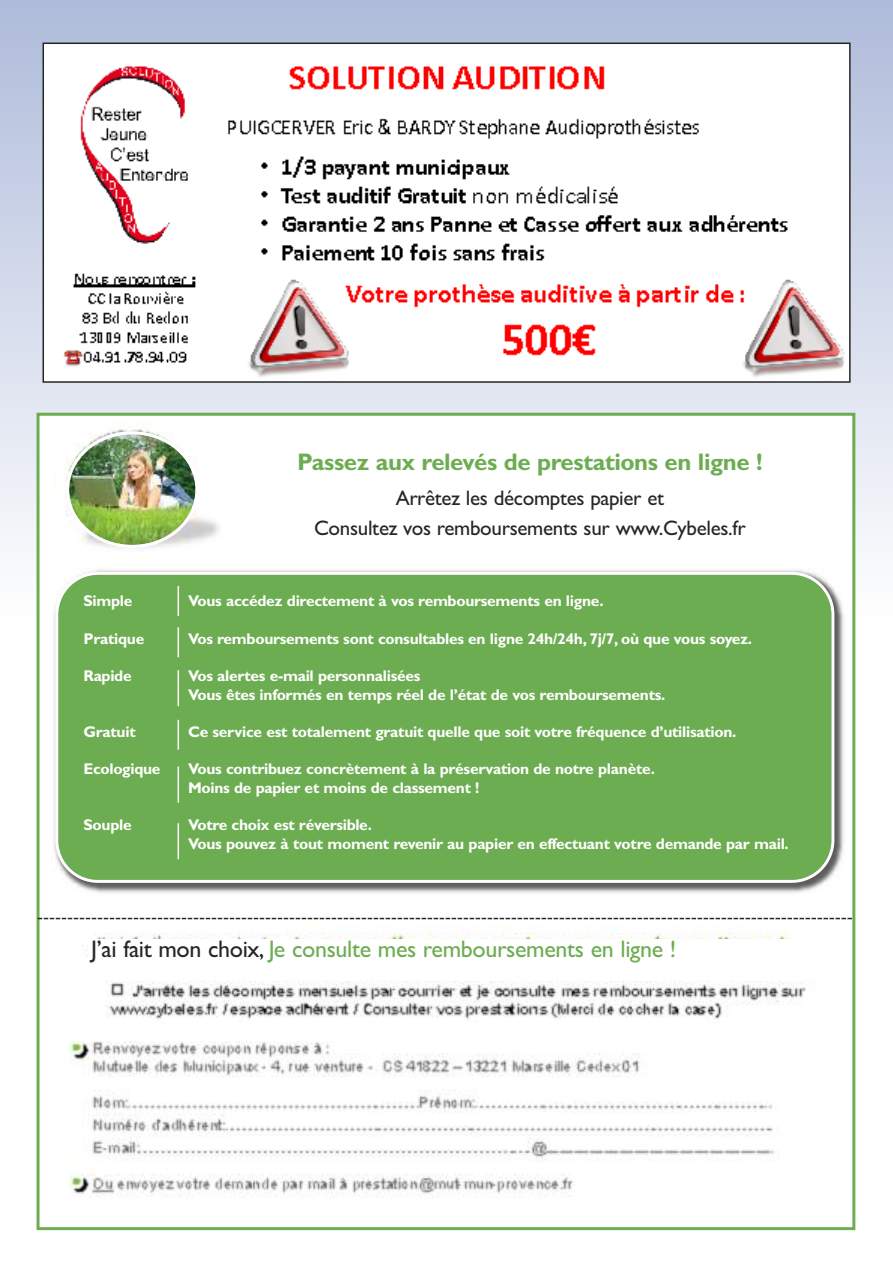
<style>
.page{position:relative;width:893px;height:1263px;background:#fff}
.page>*{position:absolute;margin:0;border:0;box-sizing:border-box;transform-origin:0 0}
.t1{font:24px "Gill Sans";letter-spacing:-.015em;color:#6dad52}
.t2{font:700 24px "Gill Sans";letter-spacing:-.02em;color:#6dad52}
.t3{font:21px/30px "Gill Sans";letter-spacing:-.015em;color:#272627;text-align:center}
.t4{font:700 15.6px/18.8px "Gill Sans";letter-spacing:-.02em;color:#fff}
.s1{color:#272627}
</style>
<div class="page">
<svg style="left:0;top:0;width:893px;height:617px;background:#c8d2e1"></svg>
<img style="left:46px;top:46px;width:802px;height:334px">
<div style="left:43px;top:43px;width:808px;height:340px;border:2px solid #272627"></div>
<div style="left:40px;top:416px;width:812px;height:811px;background:#fff"></div>
<img style="left:65px;top:428px;width:154px;height:130px">
<img style="left:66px;top:431px;width:132px;height:117px">
<img style="left:54px;top:570px;width:790px;height:323px">
<div style="left:55px;top:572px;width:779px;height:311px;background:#6dad52"></div>
<hr style="left:178px;top:627px;width:1px;height:30px;background:#fff">
<hr style="left:178px;top:720px;width:1px;height:30px;background:#fff">
<hr style="left:178px;top:586px;width:1px;height:30px;background:#fff">
<hr style="left:178px;top:670px;width:1px;height:36px;background:#fff">
<hr style="left:178px;top:767px;width:1px;height:35px;background:#fff">
<hr style="left:178px;top:823px;width:1px;height:36px;background:#fff">
<img style="left:69px;top:924px;width:737px;height:274px">
<div style="left:90px;top:939px;width:726px;height:38px;background:#fff"></div>
<svg style="left:38px;top:918px;width:814px;height:1px"></svg>
<h1 class="t2" style="left:297px;top:452px;width:467px">Passez aux relevés de prestations en ligne !</h1>
<h2 class="t3" style="left:314px;top:483px;width:433px">Arrêtez les décomptes papier et<br>Consultez vos remboursements sur www.Cybeles.fr</h2>
<p class="t4" style="left:83px;top:593px;width:51px">Simple</p>
<p class="t4" style="left:188px;top:593px;width:417px">Vous accédez directement à vos remboursements en ligne.</p>
<p class="t4" style="left:83px;top:630px;width:62px">Pratique</p>
<p class="t4" style="left:188px;top:630px;width:566px">Vos remboursements sont consultables en ligne 24h/24h, 7j/7, où que vous soyez.</p>
<p class="t4" style="left:83px;top:668px;width:50px">Rapide</p>
<p class="t4" style="left:188px;top:668px;width:479px">Vos alertes e-mail personnalisées<br>Vous êtes informés en temps réel de l’état de vos remboursements.</p>
<p class="t4" style="left:83px;top:724px;width:54px">Gratuit</p>
<p class="t4" style="left:188px;top:724px;width:550px">Ce service est totalement gratuit quelle que soit votre fréquence d’utilisation.</p>
<p class="t4" style="left:83px;top:761px;width:79px">Ecologique</p>
<p class="t4" style="left:188px;top:761px;width:468px">Vous contribuez concrètement à la préservation de notre planète.<br>Moins de papier et moins de classement !</p>
<p class="t4" style="left:83px;top:817px;width:50px">Souple</p>
<p class="t4" style="left:188px;top:817px;width:602px">Votre choix est réversible.<br>Vous pouvez à tout moment revenir au papier en effectuant votre demande par mail.</p>
<h1 class="t1" style="left:91px;top:935px;width:587px"><span class="s1">J’ai fait mon choix,</span> Je consulte mes remboursements en ligne !</h1>
</div>
